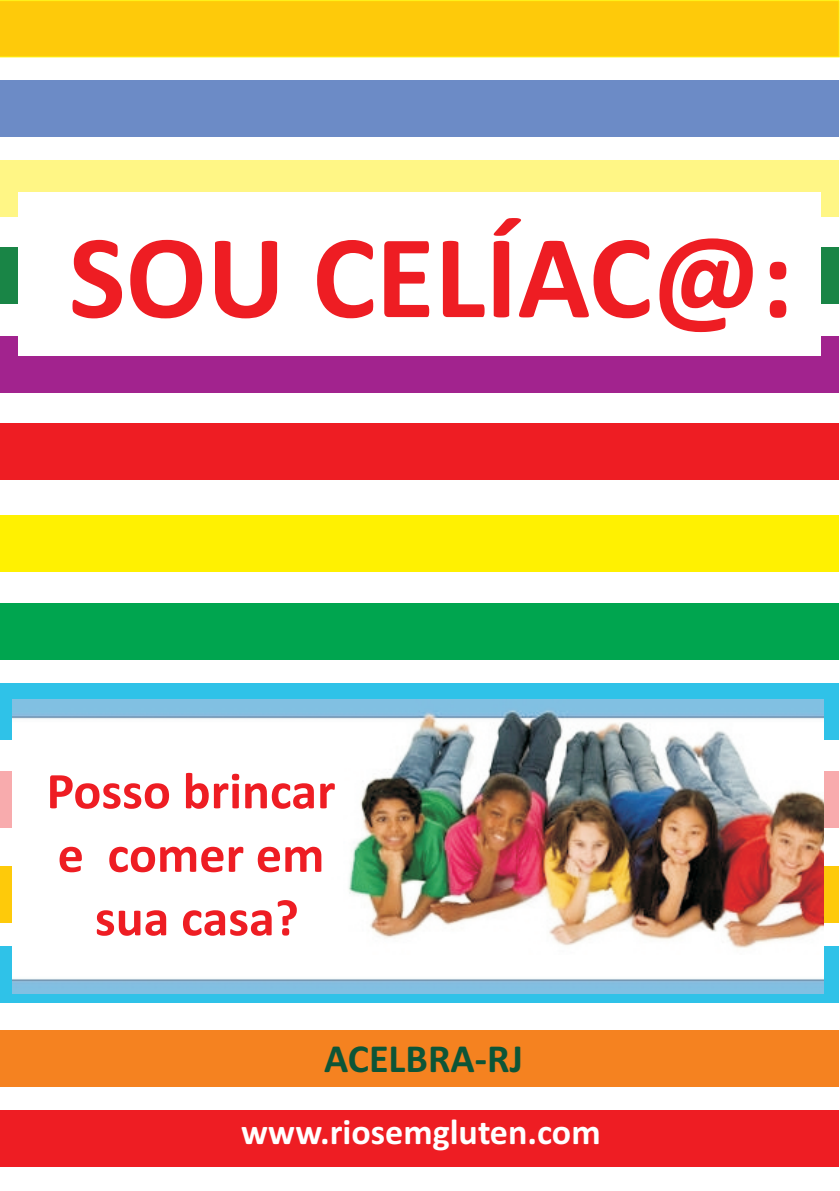
<style>
.page{position:relative;width:840px;height:1191px;background:#fff}
.page>*{position:absolute;margin:0;border:0;box-sizing:border-box;transform-origin:0 0}
.t1{font:700 120px "Calibri";color:#ee1d23}
.t2{font:700 52px/63.4px "Calibri";color:#ee1d23;text-align:center}
.t3{font:700 40px "Calibri";color:#0d5537}
.t4{font:700 36px "Calibri";color:#fff}
</style>
<div class="page">
<div style="left:0;top:0;width:839px;height:57px;background:#feca0a"></div>
<div style="left:0;top:603px;width:838px;height:56px;background:#00a54f"></div>
<div style="left:0;top:515px;width:838px;height:57px;background:#fff101"></div>
<div style="left:0;top:424px;width:838px;height:56px;background:#ee1d23"></div>
<div style="left:0;top:336px;width:838px;height:56px;background:#a2238e"></div>
<div style="left:0;top:80px;width:838px;height:57px;background:#6c8bc6"></div>
<div style="left:0;top:160px;width:838px;height:56px;background:#fff685"></div>
<div style="left:0;top:247px;width:838px;height:56px;background:#198546"></div>
<div style="left:0;top:866px;width:838px;height:57px;background:#feca0a"></div>
<div style="left:0;top:771px;width:838px;height:56px;background:#f8abad"></div>
<div style="left:0;top:683px;width:838px;height:56px;background:#2fc2e8"></div>
<div style="left:0;top:1110px;width:838px;height:56px;background:#ee1d23"></div>
<div style="left:0;top:1030px;width:838px;height:56px;background:#f58220"></div>
<div style="left:0;top:946px;width:838px;height:56px;background:#2fc2e8"></div>
<img style="left:13px;top:699px;width:810px;height:294px">
<div style="left:19px;top:192px;width:801px;height:164px;background:#fff"></div>
<h1 class="t1" style="left:69px;top:227px;width:725px">SOU CELÍAC@:</h1>
<p class="t2" style="left:46px;top:763px;width:290px">Posso brincar e comer em sua casa?</p>
<p class="t3" style="left:324px;top:1041px;width:200px">ACELBRA-RJ</p>
<p class="t4" style="left:241px;top:1116px;width:361px">www.riosemgluten.com</p>
</div>
